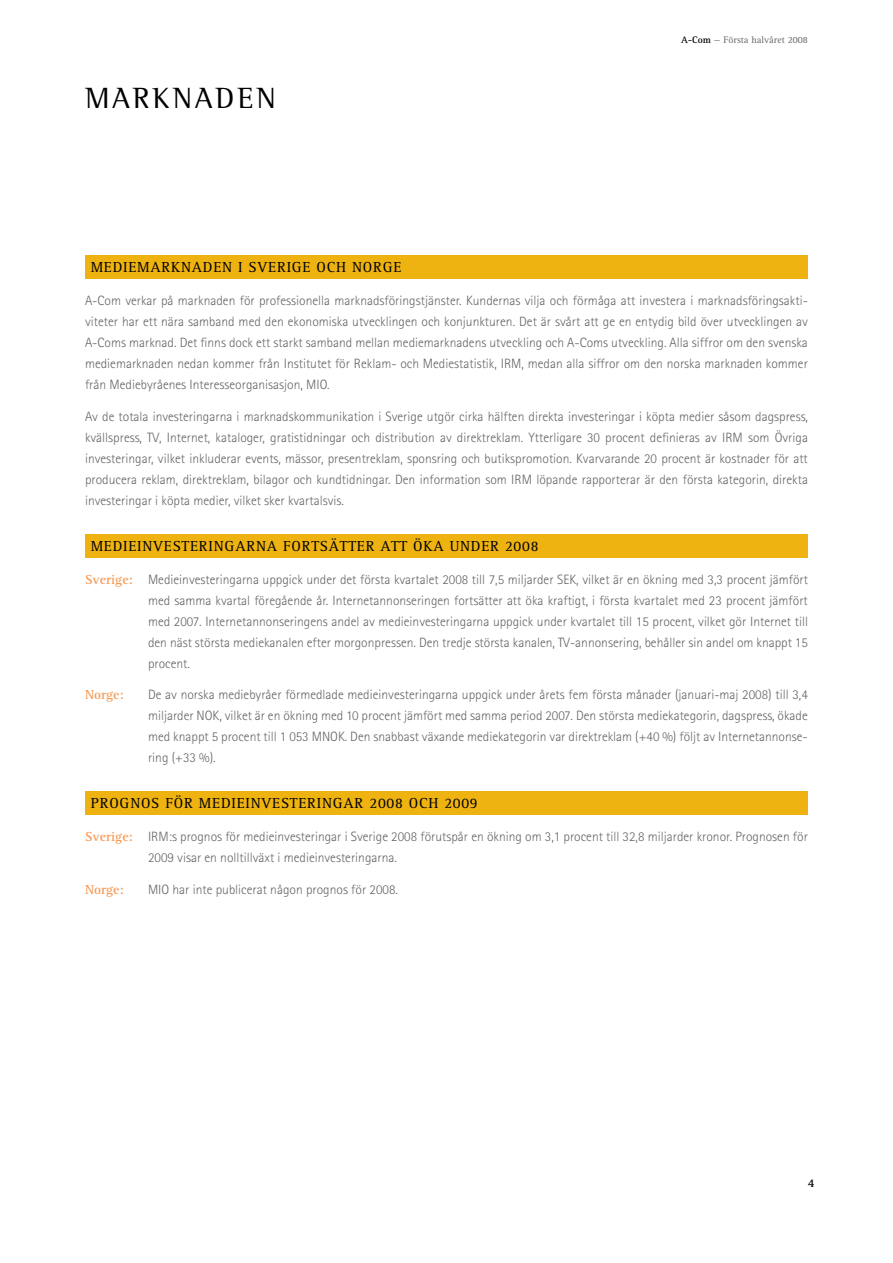
<style>
.page{position:relative;width:893px;height:1263px;background:#fff}
.page>*{position:absolute;margin:0;border:0;box-sizing:border-box;transform-origin:0 0}
.t1{font:30px "Rotis Semi Serif";letter-spacing:.1em;color:#000}
.t2{font:15px "Rotis Serif";letter-spacing:.05em;color:#000}
.t3{font:300 13.5px/21px "Rotis Sans Serif";color:#636467;text-align:justify}
.t4{font:700 13.5px "Rotis Serif";color:#f79c58}
.t5{font:700 12px "Rotis Serif";color:#000}
.t6{font:9.75px "Rotis Serif";color:#636467}
.s1{font-weight:700;color:#000}
.s2{font-family:"Rotis Serif";font-weight:700;color:#f79c58}
</style>
<div class="page">
<div style="left:85px;top:255px;width:723px;height:24px;background:#eeb211"></div>
<div style="left:85px;top:534px;width:723px;height:23px;background:#eeb211"></div>
<div style="left:85px;top:791px;width:723px;height:24px;background:#eeb211"></div>
<h1 class="t1" style="left:85px;top:80px;width:192px">MARKNADEN</h1>
<p class="t6" style="left:681px;top:34px;width:128px"><span class="s1">A-Com</span> — Första halvåret 2008</p>
<p class="t2" style="left:91px;top:259px;width:312px">MEDIEMARKNADEN I SVERIGE OCH NORGE</p>
<p class="t3" style="left:85px;top:290px;width:724px">A-Com verkar på marknaden för professionella marknadsföringstjänster. Kundernas vilja och förmåga att investera i marknadsföringsakti&shy;viteter har ett nära samband med den ekonomiska utvecklingen och konjunkturen. Det är svårt att ge en entydig bild över utvecklingen av A-Coms marknad. Det finns dock ett starkt samband mellan mediemarknadens utveckling och A-Coms utveckling. Alla siffror om den svenska mediemarknaden nedan kommer från Institutet för Reklam- och Mediestatistik, IRM, medan alla siffror om den norska marknaden kommer från Mediebyråenes Interesseorganisasjon, MIO.</p>
<p class="t3" style="left:85px;top:406px;width:724px">Av de totala investeringarna i marknadskommunikation i Sverige utgör cirka hälften direkta investeringar i köpta medier såsom dagspress, kvällspress, TV, Internet, kataloger, gratistidningar och distribution av direktreklam. Ytterligare 30 procent definieras av IRM som Övriga investeringar, vilket inkluderar events, mässor, presentreklam, sponsring och butikspromotion. Kvarvarande 20 procent är kostnader för att producera reklam, direktreklam, bilagor och kundtidningar. Den information som IRM löpande rapporterar är den första kategorin, direkta investeringar i köpta medier, vilket sker kvartalsvis.</p>
<p class="t2" style="left:91px;top:537px;width:449px">MEDIEINVESTERINGARNA FORTSÄTTER ATT ÖKA UNDER 2008</p>
<p class="t3" style="left:148px;top:569px;width:661px;text-indent:-63px"><span class="s2">Sverige:</span> Medieinvesteringarna uppgick under det första kvartalet 2008 till 7,5 miljarder SEK, vilket är en ökning med 3,3 procent jämfört med samma kvartal föregående år. Internetannonseringen fortsätter att öka kraftigt, i första kvartalet med 23 procent jämfört med 2007. Internetannonseringens andel av medieinvesteringarna uppgick under kvartalet till 15 procent, vilket gör Internet till den näst största mediekanalen efter morgonpressen. Den tredje största kanalen, TV-annonsering, behåller sin andel om knappt 15 procent.</p>
<p class="t4" style="left:85px;top:687px;width:40px">Norge:</p>
<p class="t3" style="left:148px;top:684px;width:661px">De av norska mediebyråer förmedlade medieinvesteringarna uppgick under årets fem första månader (januari-maj 2008) till 3,4 miljarder NOK, vilket är en ökning med 10 procent jämfört med samma period 2007. Den största mediekategorin, dagspress, ökade med knappt 5 procent till 1 053 MNOK. Den snabbast växande mediekategorin var direktreklam (+40 %) följt av Internetannonse&shy;ring (+33 %).</p>
<p class="t2" style="left:91px;top:795px;width:389px">PROGNOS FÖR MEDIEINVESTERINGAR 2008 OCH 2009</p>
<p class="t3" style="left:148px;top:826px;width:661px;text-indent:-63px"><span class="s2">Sverige:</span> IRM:s prognos för medieinvesteringar i Sverige 2008 förutspår en ökning om 3,1 procent till 32,8 miljarder kronor. Prognosen för<br>2009 visar en nolltillväxt i medieinvesteringarna.</p>
<p class="t4" style="left:85px;top:881px;width:40px">Norge:</p>
<p class="t3" style="left:148px;top:879px;width:251px">MIO har inte publicerat någon prognos för 2008.</p>
<p class="t5" style="left:808px;top:1176px;width:8px">4</p>
</div>
